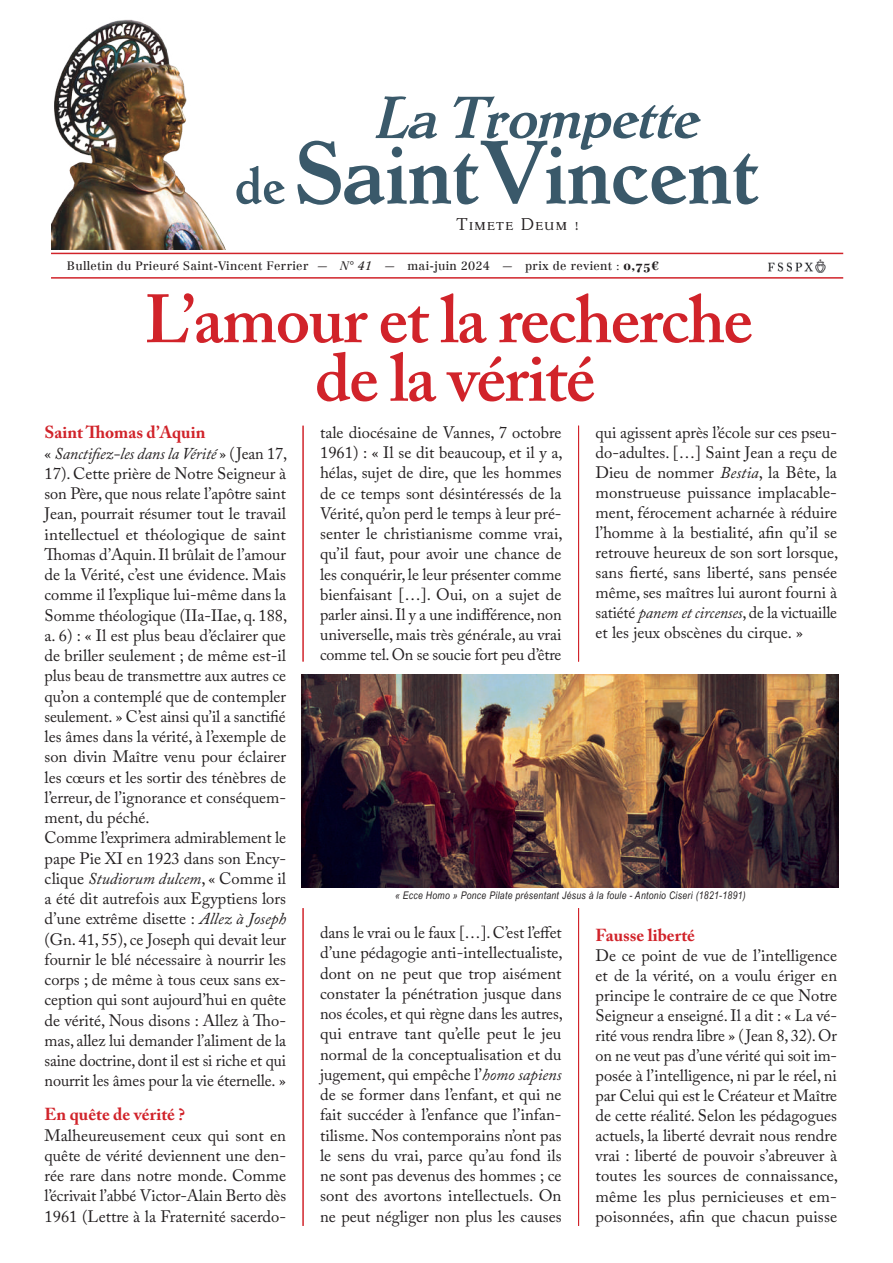
<style>
.page{position:relative;width:893px;height:1263px;background:#fff}
.page>*{position:absolute;margin:0;border:0;box-sizing:border-box;transform-origin:0 0}
.t1{font:600 67.5px/58.5px "Adobe Caslon Pro";letter-spacing:-.02em;color:#d1232a;text-align:center}
.t2{font:700 17.25px "Adobe Caslon Pro";color:#d1232a}
.t3{font:16.5px/20.2px "Adobe Caslon Pro";color:#231f20;text-align:justify}
.t4{font:16.5px "Dutch Mediaeval Pro";letter-spacing:.08em;color:#231f20}
.t5{font:12px "Centennial LT";letter-spacing:.02em;color:#231f20}
.t6{font:italic 10.5px "Arial Narrow";letter-spacing:.03em;color:#231f20}
.s1{font-family:"Centennial Italic Os F"}
.s2{font-style:italic}
.s3{font-family:"Centennial Black Os F"}
</style>
<div class="page">
<img style="left:51px;top:19px;width:175px;height:230px">
<hr style="left:51px;top:253px;width:792px;height:1px;background:#d1232a">
<hr style="left:51px;top:277px;width:792px;height:2px;background:#d1232a">
<svg style="left:236px;top:96px;width:523px;height:109px"></svg>
<img style="left:768px;top:259px;width:58px;height:14px">
<hr style="left:303px;top:426px;width:1px;height:235px;background:#d1232a">
<hr style="left:303px;top:908px;width:1px;height:318px;background:#d1232a">
<hr style="left:578px;top:426px;width:1px;height:235px;background:#d1232a">
<hr style="left:578px;top:908px;width:1px;height:318px;background:#d1232a">
<img style="left:301px;top:674px;width:538px;height:213px">
<p class="t4" style="left:456px;top:215px;width:125px">Timete Deum !</p>
<p class="t5" style="left:67px;top:259px;width:593px">Bulletin du Prieuré Saint-Vincent Ferrier <span class="s1">— N°</span> <span class="s2">41</span> <span class="s1">—</span> mai-juin 2024 <span class="s1">—</span> prix de revient : <span class="s3">0,75€</span></p>
<h1 class="t1" style="left:144px;top:290px;width:610px">L’amour et la recherche de la vérité</h1>
<p class="t2" style="left:45px;top:422px;width:162px">Saint Thomas d’Aquin</p>
<p class="t3" style="left:45px;top:443px;width:244px;text-align:left">« <span class="s2">Sanctifiez-les dans la Vérité</span> » (Jean 17, 17). Cette prière de Notre Seigneur à son Père, que nous relate l’apôtre saint Jean, pourrait résumer tout le travail intellectuel et théologique de saint Thomas d’Aquin. Il brûlait de l’amour de la Vérité, c’est une évidence. Mais comme il l’explique lui-même dans la Somme théologique (IIa-IIae, q. 188, a. 6) : « Il est plus beau d’éclairer que de briller seulement ; de même est-il plus beau de transmettre aux autres ce qu’on a contemplé que de contempler seulement. » C’est ainsi qu’il a sanctifié les âmes dans la vérité, à l’exemple de son divin Maître venu pour éclairer les cœurs et les sortir des ténèbres de l’erreur, de l’ignorance et conséquem&shy;ment, du péché.<br>Comme l’exprimera admirablement le pape Pie XI en 1923 dans son Ency&shy;clique <span class="s2">Studiorum dulcem</span>, « Comme il a été dit autrefois aux Egyptiens lors d’une extrême disette : <span class="s2">Allez à Joseph </span>(Gn. 41, 55), ce Joseph qui devait leur fournir le blé nécessaire à nourrir les corps ; de même à tous ceux sans ex&shy;ception qui sont aujourd’hui en quête de vérité, Nous disons : Allez à Tho&shy;mas, allez lui demander l’aliment de la saine doctrine, dont il est si riche et qui nourrit les âmes pour la vie éternelle. »</p>
<p class="t2" style="left:45px;top:1104px;width:142px">En quête de vérité ?</p>
<p class="t3" style="left:45px;top:1125px;width:243px">Malheureusement ceux qui sont en quête de vérité deviennent une den&shy;rée rare dans notre monde. Comme l’écrivait l’abbé Victor-Alain Berto dès 1961 (Lettre à la Fraternité sacerdo-</p>
<p class="t3" style="left:320px;top:422px;width:244px">tale diocésaine de Vannes, 7 octobre 1961) : « Il se dit beaucoup, et il y a, hélas, sujet de dire, que les hommes de ce temps sont désintéressés de la Vérité, qu’on perd le temps à leur pré&shy;senter le christianisme comme vrai, qu’il faut, pour avoir une chance de les conquérir, le leur présenter comme bienfaisant […]. Oui, on a sujet de parler ainsi. Il y a une indifférence, non universelle, mais très générale, au vrai comme tel. On se soucie fort peu d’être</p>
<p class="t3" style="left:596px;top:422px;width:244px">qui agissent après l’école sur ces pseu&shy;do-adultes. […] Saint Jean a reçu de Dieu de nommer <span class="s2">Bestia</span>, la Bête, la monstrueuse puissance implacable&shy;ment, férocement acharnée à réduire l’homme à la bestialité, afin qu’il se retrouve heureux de son sort lorsque, sans fierté, sans liberté, sans pensée même, ses maîtres lui auront fourni à satiété <span class="s2">panem et circenses</span>, de la victuaille et les jeux obscènes du cirque. »</p>
<p class="t6" style="left:395px;top:888px;width:352px">« Ecce Homo » Ponce Pilate présentant Jésus à la foule - Antonio Ciseri (1821-1891)</p>
<p class="t3" style="left:320px;top:922px;width:244px">dans le vrai ou le faux […]. C’est l’effet d’une pédagogie anti-intellectualiste, dont on ne peut que trop aisément constater la pénétration jusque dans nos écoles, et qui règne dans les autres, qui entrave tant qu’elle peut le jeu normal de la conceptualisation et du jugement, qui empêche l’<span class="s2">homo sapiens </span>de se former dans l’enfant, et qui ne fait succéder à l’enfance que l’infan&shy;tilisme. Nos contemporains n’ont pas le sens du vrai, parce qu’au fond ils ne sont pas devenus des hommes ; ce sont des avortons intellectuels. On ne peut négliger non plus les causes</p>
<p class="t2" style="left:596px;top:925px;width:101px">Fausse liberté</p>
<p class="t3" style="left:596px;top:945px;width:244px">De ce point de vue de l’intelligence et de la vérité, on a voulu ériger en principe le contraire de ce que Notre Seigneur a enseigné. Il a dit : « La vé&shy;rité vous rendra libre » (Jean 8, 32). Or on ne veut pas d’une vérité qui soit im&shy;posée à l’intelligence, ni par le réel, ni par Celui qui est le Créateur et Maître de cette réalité. Selon les pédagogues actuels, la liberté devrait nous rendre vrai : liberté de pouvoir s’abreuver à toutes les sources de connaissance, même les plus pernicieuses et em&shy;poisonnées, afin que chacun puisse</p>
</div>
